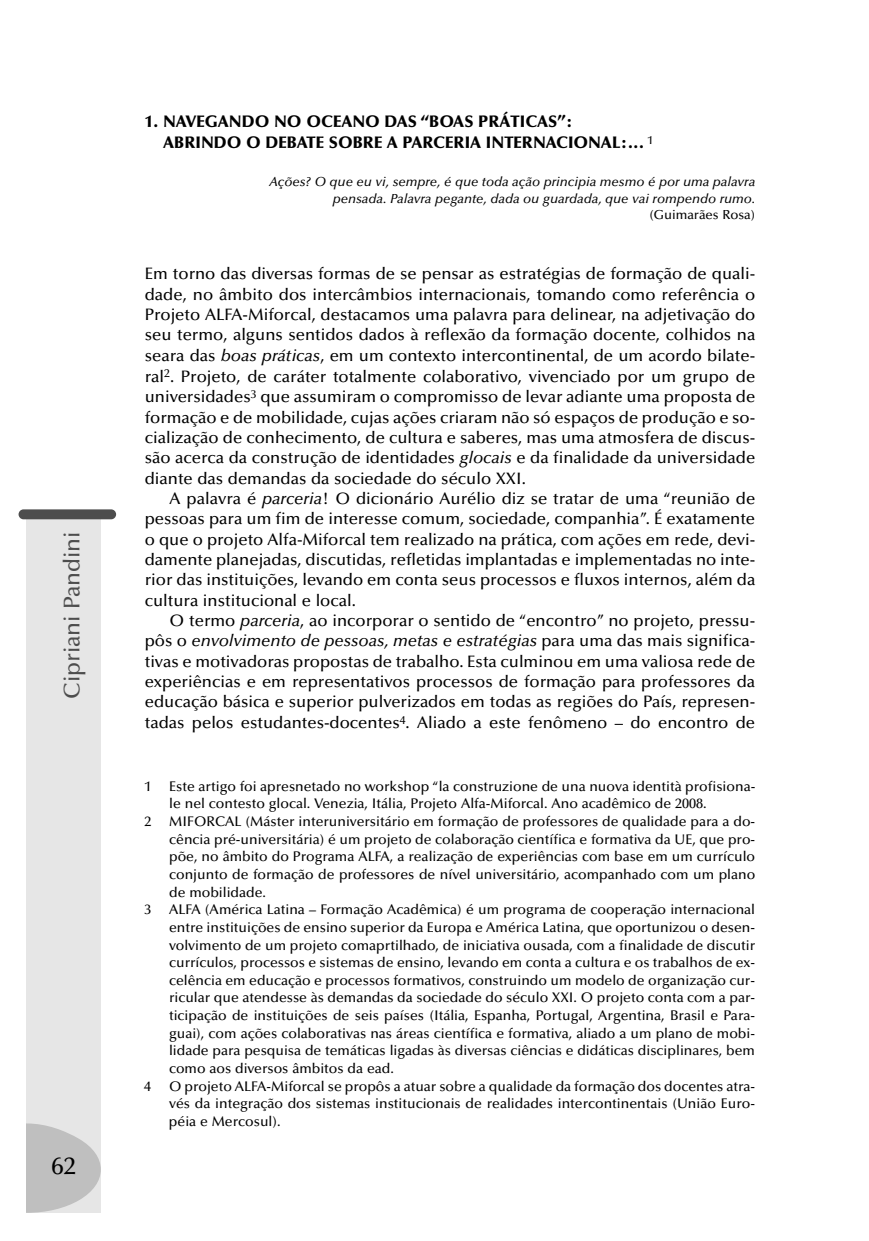
<style>
.page{position:relative;width:869px;height:1241px;background:#fff}
.page>*{position:absolute;margin:0;border:0;box-sizing:border-box;transform-origin:0 0}
.t1{font:500 24.5px "Optima";color:#000}
.t2{font:500 22.75px "Optima";color:#4d4d4d}
.t3{font:500 16.62px "Optima";color:#000}
.t4{font:900 16.62px/20.7px "Optima";color:#000}
.t5{font:italic 500 16.62px "Optima";color:#000}
.t6{font:500 14px/17.7px "Optima";color:#000;text-align:justify}
.t7{font:italic 500 13.12px/16.8px "Optima";color:#000;text-align:right}
.s1{font-style:normal}
.s2{font-style:italic}
</style>
<div class="page">
<div style="left:27px;top:517px;width:74px;height:695px;background:#e6e6e6"></div>
<div style="left:19px;top:509px;width:97px;height:10px;background:#4d4d4d;border-radius:5px"></div>
<svg style="left:26px;top:1122px;width:75px;height:90px"></svg>
<p class="t2" style="left:63px;top:698px;width:169px;rotate:-90deg">Cipriani Pandini</p>
<p class="t1" style="left:52px;top:1156px;width:26px">62</p>
<p class="t4" style="left:163px;top:113px;width:491px;text-indent:-18px">1. NAVEGANDO NO OCEANO DAS “BOAS PRÁTICAS”:<br>ABRINDO O DEBATE SOBRE A PARCERIA INTERNACIONAL:... <sup>1</sup></p>
<p class="t7" style="left:269px;top:174px;width:487px">Ações? O que eu vi, sempre, é que toda ação principia mesmo é por uma palavra pensada. Palavra pegante, dada ou guardada, que vai rompendo rumo. <span class="s1">(Guimarães Rosa)</span></p>
<p class="t3" style="left:145px;top:267px;width:611px">Em torno das diversas formas de se pensar as estratégias de formação de quali-</p>
<p class="t3" style="left:145px;top:288px;width:611px">dade, no âmbito dos intercâmbios internacionais, tomando como referência o</p>
<p class="t3" style="left:145px;top:308px;width:611px">Projeto ALFA-Miforcal, destacamos uma palavra para delinear, na adjetivação do</p>
<p class="t3" style="left:145px;top:328px;width:611px">seu termo, alguns sentidos dados à reflexão da formação docente, colhidos na</p>
<p class="t3" style="left:145px;top:348px;width:611px">seara das <span class="s2">boas práticas</span>, em um contexto intercontinental, de um acordo bilate-</p>
<p class="t3" style="left:145px;top:369px;width:611px">ral<sup>2</sup>. Projeto, de caráter totalmente colaborativo, vivenciado por um grupo de</p>
<p class="t3" style="left:145px;top:390px;width:611px">universidades<sup>3</sup> que assumiram o compromisso de levar adiante uma proposta de</p>
<p class="t3" style="left:145px;top:410px;width:611px">formação e de mobilidade, cujas ações criaram não só espaços de produção e so-</p>
<p class="t3" style="left:145px;top:431px;width:611px">cialização de conhecimento, de cultura e saberes, mas uma atmosfera de discus-</p>
<p class="t3" style="left:145px;top:451px;width:611px">são acerca da construção de identidades <span class="s2">glocais</span> e da finalidade da universidade</p>
<p class="t3" style="left:145px;top:471px;width:382px">diante das demandas da sociedade do século XXI.</p>
<p class="t3" style="left:169px;top:491px;width:587px">A palavra é <span class="s2">parceria</span>! O dicionário Aurélio diz se tratar de uma “reunião de</p>
<p class="t3" style="left:145px;top:512px;width:611px">pessoas para um fim de interesse comum, sociedade, companhia”. É exatamente</p>
<p class="t3" style="left:145px;top:532px;width:611px">o que o projeto Alfa-Miforcal tem realizado na prática, com ações em rede, devi-</p>
<p class="t3" style="left:145px;top:552px;width:611px">damente planejadas, discutidas, refletidas implantadas e implementadas no inte-</p>
<p class="t3" style="left:145px;top:573px;width:611px">rior das instituições, levando em conta seus processos e fluxos internos, além da</p>
<p class="t3" style="left:145px;top:593px;width:212px">cultura institucional e local.</p>
<p class="t3" style="left:169px;top:613px;width:587px">O termo <span class="s2">parceria</span>, ao incorporar o sentido de “encontro” no projeto, pressu-</p>
<p class="t5" style="left:145px;top:634px;width:611px"><span class="s1">pôs o</span> envolvimento de pessoas, metas e estratégias <span class="s1">para uma das mais significa-</span></p>
<p class="t3" style="left:145px;top:654px;width:611px">tivas e motivadoras propostas de trabalho. Esta culminou em uma valiosa rede de</p>
<p class="t3" style="left:145px;top:674px;width:611px">experiências e em representativos processos de formação para professores da</p>
<p class="t3" style="left:145px;top:695px;width:611px">educação básica e superior pulverizados em todas as regiões do País, represen-</p>
<p class="t3" style="left:145px;top:715px;width:611px">tadas pelos estudantes-docentes<sup>4</sup>. Aliado a este fenômeno – do encontro de</p>
<p class="t6" style="left:144px;top:778px;width:8px">1</p>
<p class="t6" style="left:169px;top:778px;width:587px">Este artigo foi apresnetado no workshop “la construzione de una nuova identità profisiona&shy;le nel contesto glocal. Venezia, Itália, Projeto Alfa-Miforcal. Ano acadêmico de 2008.</p>
<p class="t6" style="left:144px;top:813px;width:8px">2</p>
<p class="t6" style="left:169px;top:813px;width:587px">MIFORCAL (Máster interuniversitário em formação de professores de qualidade para a do&shy;cência pré-universitária) é um projeto de colaboração científica e formativa da UE, que pro&shy;põe, no âmbito do Programa ALFA, a realização de experiências com base em um currículo conjunto de formação de professores de nível universitário, acompanhado com um plano de mobilidade.</p>
<p class="t6" style="left:144px;top:902px;width:8px">3</p>
<p class="t6" style="left:169px;top:902px;width:587px">ALFA (América Latina – Formação Acadêmica) é um programa de cooperação internacional entre instituições de ensino superior da Europa e América Latina, que oportunizou o desen&shy;volvimento de um projeto comaprtilhado, de iniciativa ousada, com a finalidade de discutir currículos, processos e sistemas de ensino, levando em conta a cultura e os trabalhos de ex&shy;celência em educação e processos formativos, construindo um modelo de organização cur&shy;ricular que atendesse às demandas da sociedade do século XXI. O projeto conta com a par&shy;ticipação de instituições de seis países (Itália, Espanha, Portugal, Argentina, Brasil e Para&shy;guai), com ações colaborativas nas áreas científica e formativa, aliado a um plano de mobi&shy;lidade para pesquisa de temáticas ligadas às diversas ciências e didáticas disciplinares, bem como aos diversos âmbitos da ead.</p>
<p class="t6" style="left:144px;top:1078px;width:8px">4</p>
<p class="t6" style="left:169px;top:1078px;width:587px">O projeto ALFA-Miforcal se propôs a atuar sobre a qualidade da formação dos docentes atra&shy;vés da integração dos sistemas institucionais de realidades intercontinentais (União Euro&shy;péia e Mercosul).</p>
</div>
